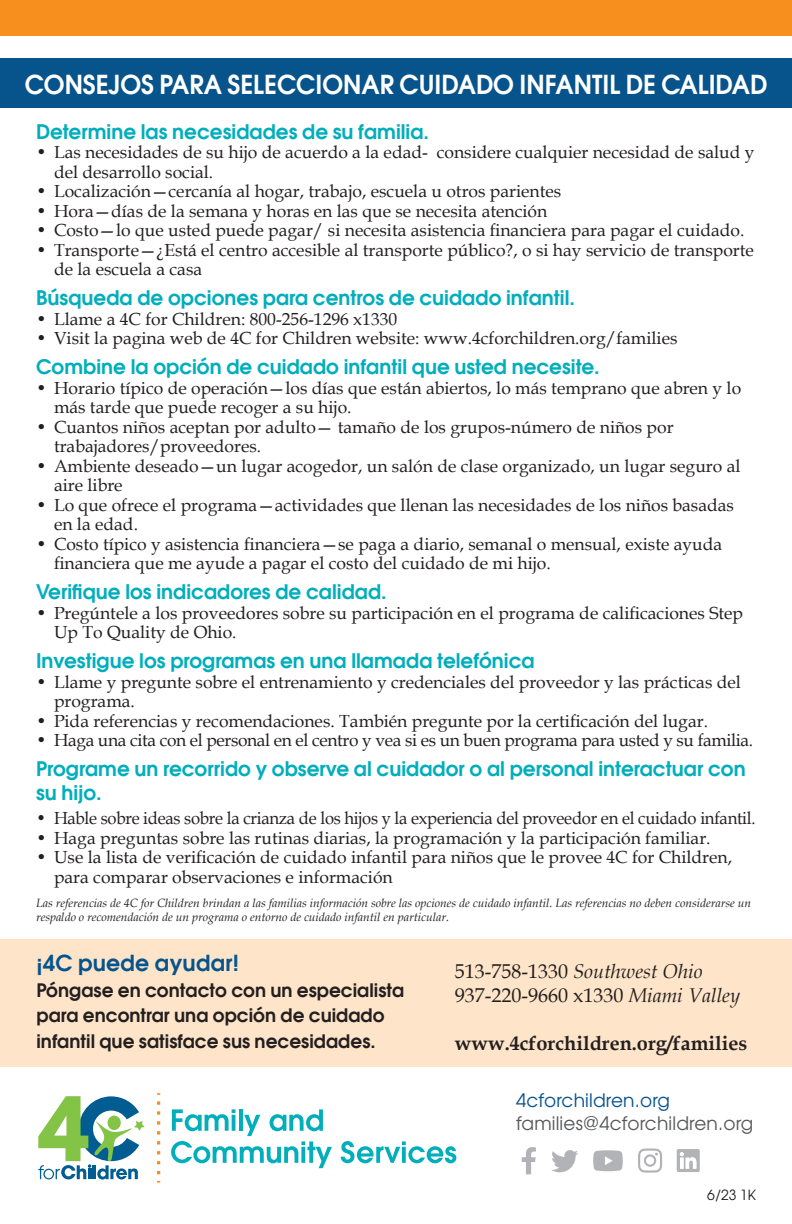
<style>
.page{position:relative;width:792px;height:1224px;background:#fff}
.page>*{position:absolute;margin:0;border:0;box-sizing:border-box;transform-origin:0 0}
.t1{font:26px "Avant Garde Gothic ITC Dm";color:#fff;scale:.95 1}
.Body{font:22px "Avant Garde Gothic ITC Dm";letter-spacing:.01em;color:#07538b}
.Body-2{font:20px/24px "Avant Garde Gothic ITC Dm";color:#00aebc}
.Body-3{font:700 20px "Book Antiqua";color:#231f20}
.Body-4{font:20px "Book Antiqua";color:#231f20}
.Body-5{font:italic 20px "Book Antiqua";color:#231f20}
.Body-6{font:18.4px/25.6px "Avant Garde Gothic ITC Dm";color:#231f20}
.t2{font:18.4px "Avant Garde Gothic ITC";letter-spacing:.01em;color:#57585a}
.t3{font:18.4px "Avant Garde Gothic ITC";letter-spacing:.01em;color:#07538b}
.t4{font:17.6px/19.6px "Book Antiqua";color:#231f20}
.t5{font:17.6px "Book Antiqua";color:#231f20;scale:.95 1}
.t6{font:17.6px "Book Antiqua";letter-spacing:-.02em;color:#231f20}
.t7{font:14px "Avant Garde Gothic ITC";color:#231f20}
.t8{font:italic 12px/14.4px "Book Antiqua";color:#231f20}
.s1{font-style:normal}
.s2{font-style:italic}
</style>
<div class="page">
<div style="left:0;top:58px;width:792px;height:49px;background:#07538b"></div>
<div style="left:0;top:0;width:792px;height:36px;background:#f68f1e"></div>
<svg style="left:38px;top:1096px;width:107px;height:84px"></svg>
<svg style="left:171px;top:1109px;width:161px;height:59px"></svg>
<svg style="left:341px;top:1141px;width:115px;height:22px"></svg>
<svg style="left:157px;top:1093px;width:3px;height:81px"></svg>
<div style="left:0;top:939px;width:792px;height:127px;background:#fee5c9"></div>
<svg style="left:677px;top:1149px;width:23px;height:23px"></svg>
<svg style="left:593px;top:1150px;width:30px;height:21px"></svg>
<svg style="left:638px;top:1148px;width:24px;height:25px"></svg>
<svg style="left:552px;top:1150px;width:26px;height:22px"></svg>
<svg style="left:522px;top:1147px;width:14px;height:27px"></svg>
<p class="t1" style="left:25px;top:68px;width:783px">CONSEJOS PARA SELECCIONAR CUIDADO INFANTIL DE CALIDAD</p>
<p class="Body-2" style="left:36px;top:119px;width:395px">Determine las necesidades de su familia.</p>
<p class="t4" style="left:54px;top:142px;width:702px;text-indent:-18px">• Las necesidades de su hijo de acuerdo a la edad- considere cualquier necesidad de salud y del desarrollo social.</p>
<p class="t4" style="left:36px;top:181px;width:527px">• Localización—cercanía al hogar, trabajo, escuela u otros parientes</p>
<p class="t4" style="left:36px;top:201px;width:513px">• Hora—días de la semana y horas en las que se necesita atención</p>
<p class="t4" style="left:36px;top:220px;width:710px">• Costo—lo que usted puede pagar/ si necesita asistencia financiera para pagar el cuidado.</p>
<p class="t4" style="left:54px;top:240px;width:701px;text-indent:-18px">• Transporte—¿Está el centro accesible al transporte público?, o si hay servicio de transporte de la escuela a casa</p>
<p class="Body-2" style="left:36px;top:286px;width:541px">Búsqueda de opciones para centros de cuidado infantil.</p>
<p class="t4" style="left:36px;top:309px;width:363px">• Llame a 4C for Children: 800-256-1296 x1330</p>
<p class="t4" style="left:36px;top:328px;width:643px">• Visit la pagina web de 4C for Children website: www.4cforchildren.org/families</p>
<p class="Body-2" style="left:36px;top:355px;width:565px">Combine la opción de cuidado infantil que usted necesite.</p>
<p class="t4" style="left:54px;top:378px;width:689px;text-indent:-18px">• Horario típico de operación—los días que están abiertos, lo más temprano que abren y lo más tarde que puede recoger a su hijo.</p>
<p class="t4" style="left:54px;top:417px;width:621px;text-indent:-18px">• Cuantos niños aceptan por adulto— tamaño de los grupos-número de niños por trabajadores/proveedores.</p>
<p class="t4" style="left:54px;top:456px;width:688px;text-indent:-18px">• Ambiente deseado—un lugar acogedor, un salón de clase organizado, un lugar seguro al aire libre</p>
<p class="t4" style="left:54px;top:495px;width:681px;text-indent:-18px">• Lo que ofrece el programa—actividades que llenan las necesidades de los niños basadas en la edad.</p>
<p class="t4" style="left:54px;top:534px;width:670px;text-indent:-18px">• Costo típico y asistencia financiera—se paga a diario, semanal o mensual, existe ayuda financiera que me ayude a pagar el costo del cuidado de mi hijo.</p>
<p class="Body-2" style="left:36px;top:580px;width:352px">Verifique los indicadores de calidad.</p>
<p class="t4" style="left:54px;top:603px;width:691px;text-indent:-18px">• Pregúntele a los proveedores sobre su participación en el programa de calificaciones Step<br>Up To Quality de Ohio.</p>
<p class="Body-2" style="left:36px;top:649px;width:500px">Investigue los programas en una llamada telefónica</p>
<p class="t4" style="left:54px;top:672px;width:689px;text-indent:-18px">• Llame y pregunte sobre el entrenamiento y credenciales del proveedor y las prácticas del programa.</p>
<p class="t4" style="left:36px;top:711px;width:674px">• Pida referencias y recomendaciones. También pregunte por la certificación del lugar.</p>
<p class="t6" style="left:36px;top:728px;width:719px">• Haga una cita con el personal en el centro y vea si es un buen programa para usted y su familia.</p>
<p class="Body-2" style="left:36px;top:757px;width:711px">Programe un recorrido y observe al cuidador o al personal interactuar con su hijo.</p>
<p class="t5" style="left:36px;top:806px;width:759px">• Hable sobre ideas sobre la crianza de los hijos y la experiencia del proveedor en el cuidado infantil.</p>
<p class="t4" style="left:36px;top:828px;width:676px">• Haga preguntas sobre las rutinas diarias, la programación y la participación familiar.</p>
<p class="t4" style="left:54px;top:847px;width:680px;text-indent:-18px">• Use la lista de verificación de cuidado infantil para niños que le provee 4C for Children, para comparar observaciones e información</p>
<p class="t8" style="left:36px;top:895px;width:717px">Las referencias de 4C for Children brindan a las familias información sobre las opciones de cuidado infantil. Las referencias no deben considerarse un respaldo o recomendación de un programa o entorno de cuidado infantil en particular.</p>
<p class="Body" style="left:36px;top:949px;width:204px">¡4C puede ayudar!</p>
<p class="Body-6" style="left:36px;top:977px;width:369px">Póngase en contacto con un especialista para encontrar una opción de cuidado infantil que satisface sus necesidades.</p>
<p class="Body-5" style="left:455px;top:957px;width:249px"><span class="s1">513-758-1330</span> Southwest Ohio</p>
<p class="Body-4" style="left:455px;top:981px;width:287px">937-220-9660 x1330 <span class="s2">Miami Valley</span></p>
<p class="Body-3" style="left:455px;top:1030px;width:294px">www.4cforchildren.org/families</p>
<p class="t3" style="left:516px;top:1089px;width:156px">4cforchildren.org</p>
<p class="t2" style="left:516px;top:1112px;width:239px">families@4cforchildren.org</p>
<p class="t7" style="left:707px;top:1186px;width:50px">6/23 1K</p>
</div>
